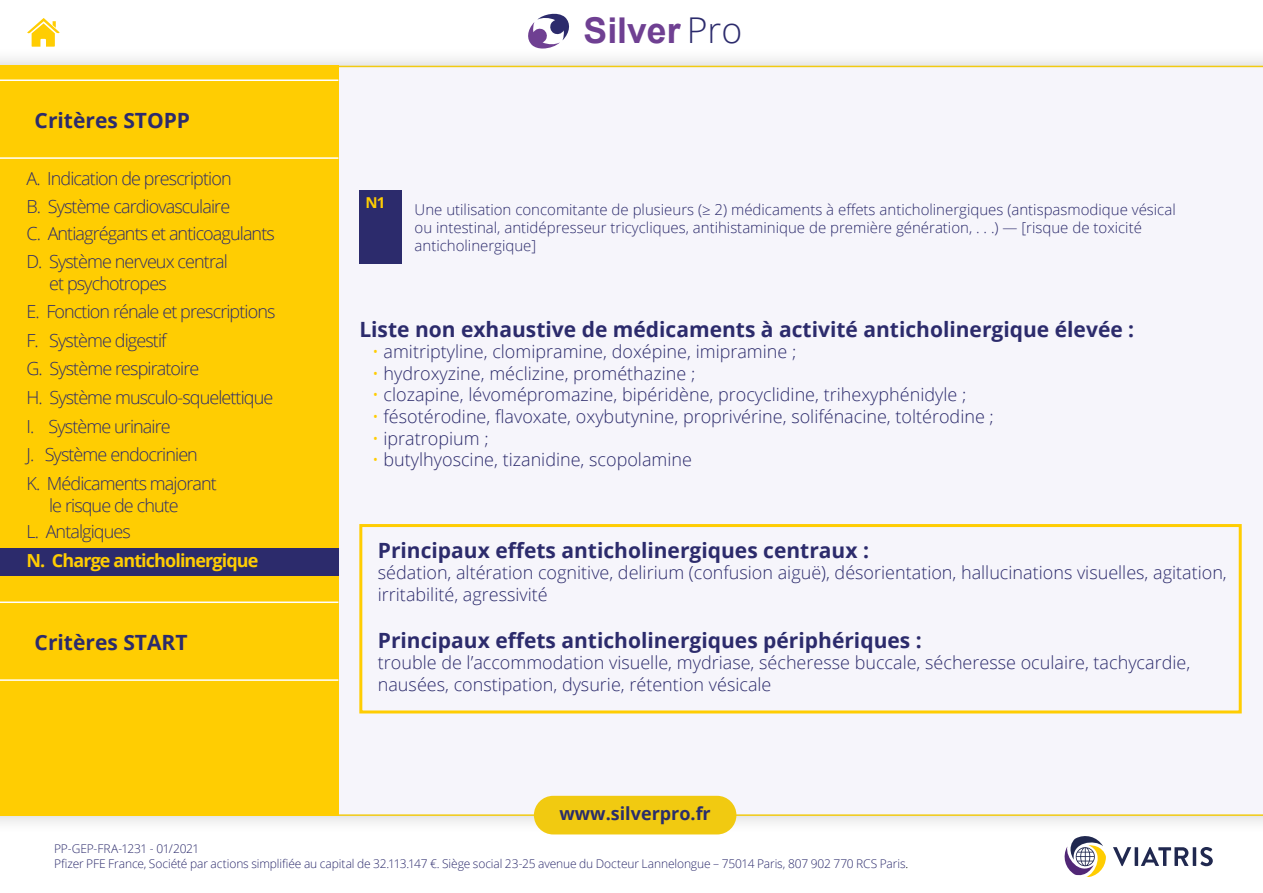
<style>
.page{position:relative;width:1263px;height:893px;background:#fff}
.page>*{position:absolute;margin:0;border:0;box-sizing:border-box;transform-origin:0 0}
.t1{font:700 35.55px "Arial";color:#6f4092}
.t2{font:700 21px "Open Sans";color:#2c2b6c}
.t3{font:300 18px/21.6px "Open Sans";color:#2c2b6c}
.t4{font:300 18px/28.7px "Open Sans";letter-spacing:-.05em;color:#2c2b6c}
.t5{font:700 18px "Open Sans";letter-spacing:-.05em;color:#ffcd02}
.t6{font:700 18px "Open Sans";color:#2a2d6b}
.t7{font:300 15px/18px "Open Sans";color:#2c2b6c}
.t8{font:700 15px "Open Sans";color:#ffcd02}
.t9{font:300 12px/14.4px "Open Sans";letter-spacing:-.01em;color:#2c2b6c}
.s1{font-family:"Open Sans";font-weight:300;color:#2c2b6c}
.s2{color:#ffcd02}
.s3{color:#000}
</style>
<div class="page">
<svg style="left:1113px;top:847px;width:100px;height:19px"></svg>
<svg style="left:1064px;top:836px;width:42px;height:40px"></svg>
<div style="left:0;top:47px;width:1263px;height:788px;background:#000;opacity:.2"></div>
<div style="left:338px;top:66px;width:925px;height:750px;background:#f6f5fb"></div>
<div style="left:534px;top:796px;width:202px;height:38px;background:#f1ca11;border-radius:19px"></div>
<div style="left:0;top:66px;width:338px;height:750px;background:#ffcd02"></div>
<svg style="left:526px;top:13px;width:45px;height:36px"></svg>
<div style="left:359px;top:190px;width:43px;height:74px;background:#2c2b6c"></div>
<div style="left:359px;top:524px;width:883px;height:189px;border:3px solid #ffcd02"></div>
<div style="left:0;top:549px;width:338px;height:27px;background:#2c2b6c"></div>
<hr style="left:0;top:679px;width:338px;height:2px;background:#fff">
<hr style="left:0;top:601px;width:338px;height:2px;background:#fff">
<hr style="left:0;top:157px;width:338px;height:2px;background:#fff">
<hr style="left:0;top:80px;width:338px;height:1px;background:#fff">
<svg style="left:27px;top:18px;width:33px;height:29px"></svg>
<p class="t2" style="left:35px;top:106px;width:157px">Critères STOPP</p>
<p class="t4" style="left:26px;top:165px;width:207px;line-height:27.2px">A. Indication de prescription<br>B. Système cardiovasculaire</p>
<p class="t4" style="left:49px;top:251px;width:180px;line-height:21.6px;text-indent:-23px">D. Système nerveux central et psychotropes</p>
<p class="t4" style="left:26px;top:297px;width:251px">E. Fonction rénale et prescriptions<br>F. Système digestif<br>G. Système respiratoire<br>H. Système musculo-squelettique<br>I. Système urinaire<br>J. Système endocrinien<br>K. Médicaments majorant</p>
<p class="t4" style="left:26px;top:491px;width:154px;line-height:26.4px;text-indent:23px">le risque de chute<br>L. Antalgiques</p>
<p class="t4" style="left:26px;top:218px;width:250px">C. Antiagrégants et anticoagulants</p>
<p class="t5" style="left:26px;top:548px;width:234px">N. Charge anticholinergique</p>
<p class="t2" style="left:35px;top:628px;width:154px">Critères START</p>
<h1 class="t1" style="left:584px;top:5px;width:160px">Silver <span class="s1">Pro</span></h1>
<p class="t8" style="left:365px;top:192px;width:22px">N1</p>
<p class="t7" style="left:415px;top:200px;width:763px">Une utilisation concomitante de plusieurs (≥ 2) médicaments à effets anticholinergiques (antispasmodique vésical ou intestinal, antidépresseur tricycliques, antihistaminique de première génération, . . .) — [risque de toxicité anticholinergique]</p>
<p class="t2" style="left:359px;top:314px;width:776px">Liste non exhaustive de médicaments à activité anticholinergique élevée :</p>
<p class="t3" style="left:372px;top:340px;width:426px"><span class="s2">•</span> amitriptyline, clomipramine, doxépine, imipramine ;</p>
<p class="t3" style="left:372px;top:362px;width:325px"><span class="s2">•</span> hydroxyzine, méclizine, prométhazine ;</p>
<p class="t3" style="left:372px;top:384px;width:596px"><span class="s2">•</span> clozapine, lévomépromazine, bipéridène, procyclidine, trihexyphénidyle ;</p>
<p class="t3" style="left:372px;top:405px;width:623px"><span class="s2">•</span> fésotérodine, flavoxate, oxybutynine, proprivérine, solifénacine, toltérodine ;</p>
<p class="t3" style="left:372px;top:427px;width:118px"><span class="s2">•</span> ipratropium ;</p>
<p class="t3" style="left:372px;top:448px;width:321px"><span class="s2">•</span> butylhyoscine, tizanidine, scopolamine</p>
<p class="t2" style="left:378px;top:535px;width:493px">Principaux effets anticholinergiques centraux :</p>
<p class="t3" style="left:378px;top:562px;width:850px">sédation, altération cognitive, delirium (confusion aiguë), désorientation, hallucinations visuelles, agitation, irritabilité, agressivité</p>
<p class="t2" style="left:378px;top:625px;width:545px">Principaux effets anticholinergiques périphériques :</p>
<p class="t3" style="left:378px;top:652px;width:814px">trouble de l’accommodation visuelle, mydriase, sécheresse buccale, sécheresse oculaire, tachycardie, nausées, constipation, dysurie, rétention vésicale</p>
<p class="t6" style="left:559px;top:801px;width:153px">www.silverpro.fr</p>
<p class="t9" style="left:54px;top:841px;width:856px">PP-GEP-FRA-1231 - 01/2021<br>Pfizer PFE France, Société par actions simplifiée au capital de 32.113.147 €. Siège social 23-25 avenue du Docteur Lannelongue – 75014 Paris, 807 902 770 RCS Paris<span class="s3">.</span></p>
</div>
